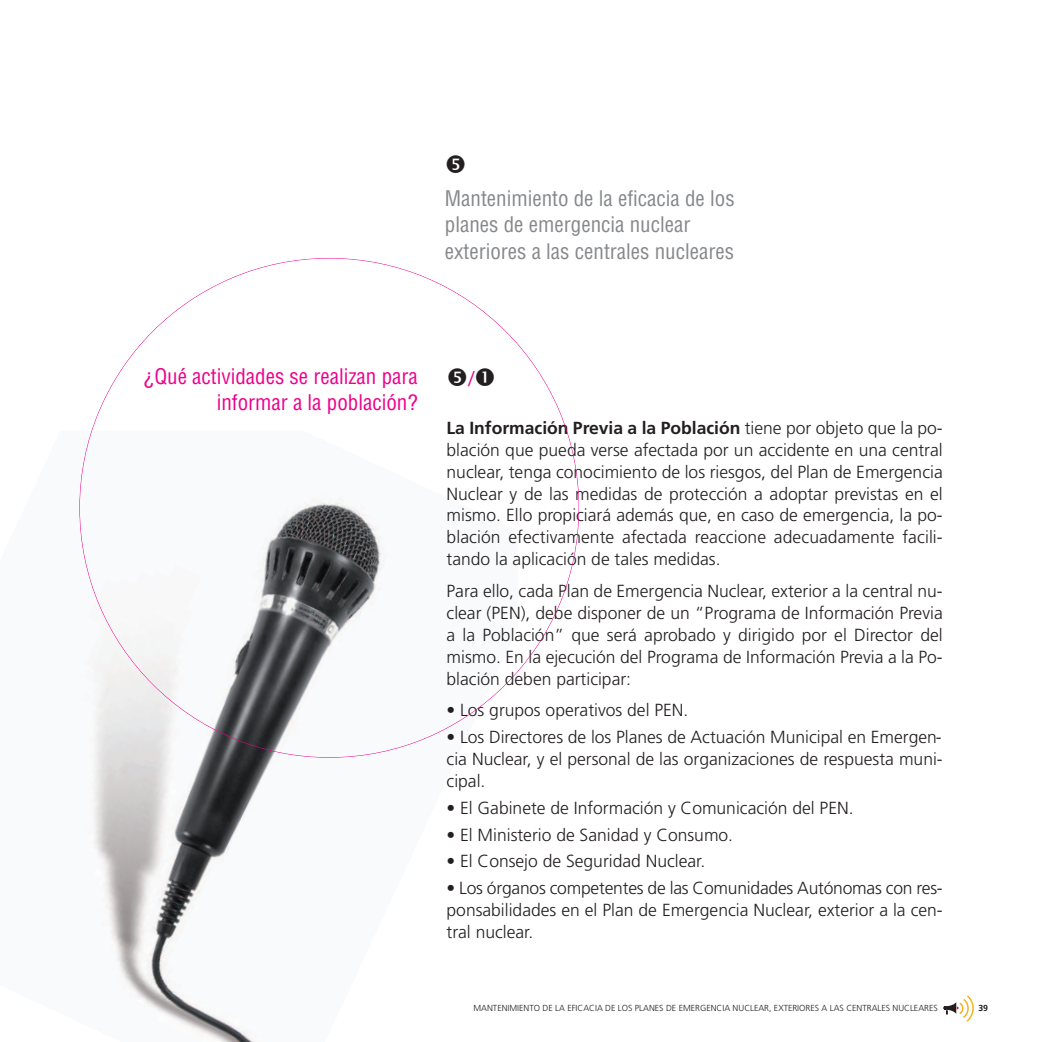
<style>
.page{position:relative;width:1042px;height:1042px;background:#fff}
.page>*{position:absolute;margin:0;border:0;box-sizing:border-box;transform-origin:0 0}
.t1{font:condensed 21px/26.2px "Helvetica";color:#86888b}
.t2{font:condensed 21px/26.2px "Helvetica";color:#ed028c;text-align:right}
.t3{font:300 21px "Frutiger";color:#ed028c}
.t4{font:300 17.5px/21.9px "Frutiger";color:#231f20;text-align:justify}
.t5{font:300 8.75px "Frutiger";color:#231f20}
.t6{font:700 8.75px "Frutiger";color:#231f20}
.s1{font-weight:700}
</style>
<div class="page">
<img style="left:79px;top:432px;width:438px;height:610px">
<svg style="left:943px;top:995px;width:31px;height:27px"></svg>
<p class="t1" style="left:445px;top:186px;width:291px">Mantenimiento de la eficacia de los planes de emergencia nuclear exteriores a las centrales nucleares</p>
<p class="t2" style="left:144px;top:363px;width:275px">¿Qué actividades se realizan para informar a la población?</p>
<p class="t3" style="left:468px;top:370px;width:7px">/</p>
<p class="t4" style="left:446px;top:418px;width:498px"><span class="s1">La Información Previa a la Población</span> tiene por objeto que la po&shy;blación que pueda verse afectada por un accidente en una central nuclear, tenga conocimiento de los riesgos, del Plan de Emergencia Nuclear y de las medidas de protección a adoptar previstas en el mismo. Ello propiciará además que, en caso de emergencia, la po&shy;blación efectivamente afectada reaccione adecuadamente facili&shy;tando la aplicación de tales medidas.</p>
<p class="t4" style="left:446px;top:581px;width:498px">Para ello, cada Plan de Emergencia Nuclear, exterior a la central nu&shy;clear (PEN), debe disponer de un “Programa de Información Previa a la Población” que será aprobado y dirigido por el Director del mismo. En la ejecución del Programa de Información Previa a la Po&shy;blación deben participar:</p>
<p class="t4" style="left:446px;top:700px;width:243px">• Los grupos operativos del PEN.</p>
<p class="t4" style="left:446px;top:727px;width:498px">• Los Directores de los Planes de Actuación Municipal en Emergen&shy;cia Nuclear, y el personal de las organizaciones de respuesta muni&shy;cipal.</p>
<p class="t4" style="left:446px;top:798px;width:408px">• El Gabinete de Información y Comunicación del PEN.</p>
<p class="t4" style="left:446px;top:825px;width:288px">• El Ministerio de Sanidad y Consumo.</p>
<p class="t4" style="left:446px;top:852px;width:260px">• El Consejo de Seguridad Nuclear.</p>
<p class="t4" style="left:446px;top:878px;width:498px">• Los órganos competentes de las Comunidades Autónomas con res&shy;ponsabilidades en el Plan de Emergencia Nuclear, exterior a la cen&shy;tral nuclear.</p>
<p class="t5" style="left:473px;top:1004px;width:466px">MANTENIMIENTO DE LA EFICACIA DE LOS PLANES DE EMERGENCIA NUCLEAR, EXTERIORES A LAS CENTRALES NUCLEARES</p>
<p class="t6" style="left:978px;top:1004px;width:11px">39</p>
</div>
